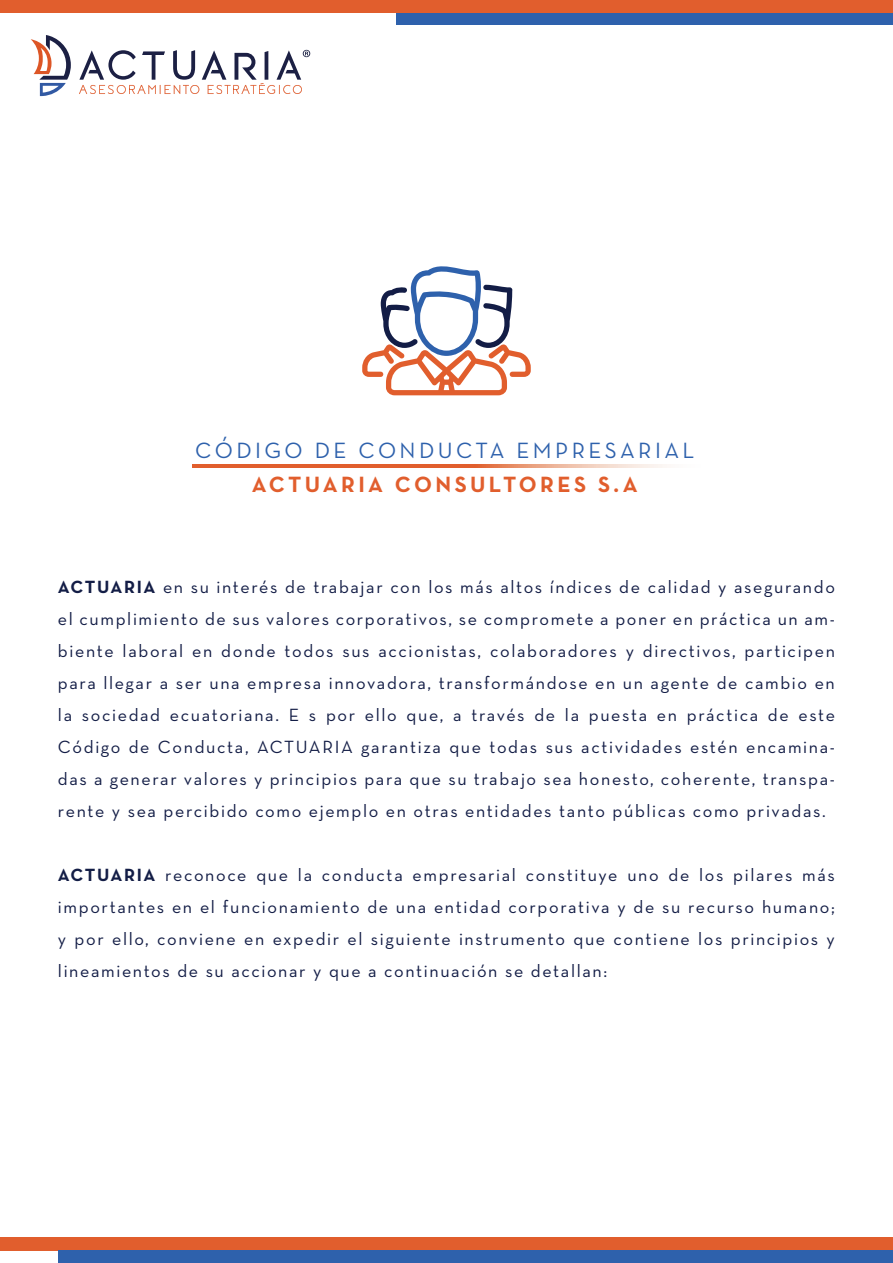
<style>
.page{position:relative;width:893px;height:1263px;background:#fff}
.page>*{position:absolute;margin:0;border:0;box-sizing:border-box;transform-origin:0 0}
.t1{font:22.5px "Neutra Text";letter-spacing:.15em;color:#2e61ac}
.t2{font:700 22.5px "Neutra Text";letter-spacing:.15em;color:#e15e2d}
.t3{font:18px/32px "Neutra Text";letter-spacing:.09em;color:#131d46;text-align:justify}
.s1{font-weight:700}
</style>
<div class="page">
<svg style="left:192px;top:464px;width:473px;height:3px"></svg>
<svg style="left:362px;top:266px;width:169px;height:129px"></svg>
<div style="left:396px;top:13px;width:497px;height:12px;background:#2e61ac"></div>
<div style="left:0;top:0;width:893px;height:13px;background:#e15e2d"></div>
<div style="left:0;top:1237px;width:893px;height:13px;background:#e15e2d"></div>
<div style="left:59px;top:1250px;width:834px;height:13px;background:#2e61ac"></div>
<svg style="left:31px;top:35px;width:40px;height:61px"></svg>
<svg style="left:79px;top:50px;width:231px;height:44px"></svg>
<p class="t1" style="left:195px;top:437px;width:501px">CÓDIGO DE CONDUCTA EMPRESARIAL</p>
<p class="t2" style="left:252px;top:471px;width:387px">ACTUARIA CONSULTORES S.A</p>
<p class="t3" style="left:58px;top:571px;width:779px"><span class="s1">ACTUARIA</span> en su interés de trabajar con los más altos índices de calidad y asegurando el cumplimiento de sus valores corporativos, se compromete a poner en práctica un am&shy;biente laboral en donde todos sus accionistas, colaboradores y directivos, participen para llegar a ser una empresa innovadora, transformándose en un agente de cambio en la sociedad ecuatoriana. E s por ello que, a través de la puesta en práctica de este Código de Conducta, ACTUARIA garantiza que todas sus actividades estén encamina&shy;das a generar valores y principios para que su trabajo sea honesto, coherente, transpa&shy;rente y sea percibido como ejemplo en otras entidades tanto públicas como privadas.</p>
<p class="t3" style="left:58px;top:858px;width:778px"><span class="s1">ACTUARIA</span> reconoce que la conducta empresarial constituye uno de los pilares más importantes en el funcionamiento de una entidad corporativa y de su recurso humano; y por ello, conviene en expedir el siguiente instrumento que contiene los principios y lineamientos de su accionar y que a continuación se detallan:</p>
</div>
